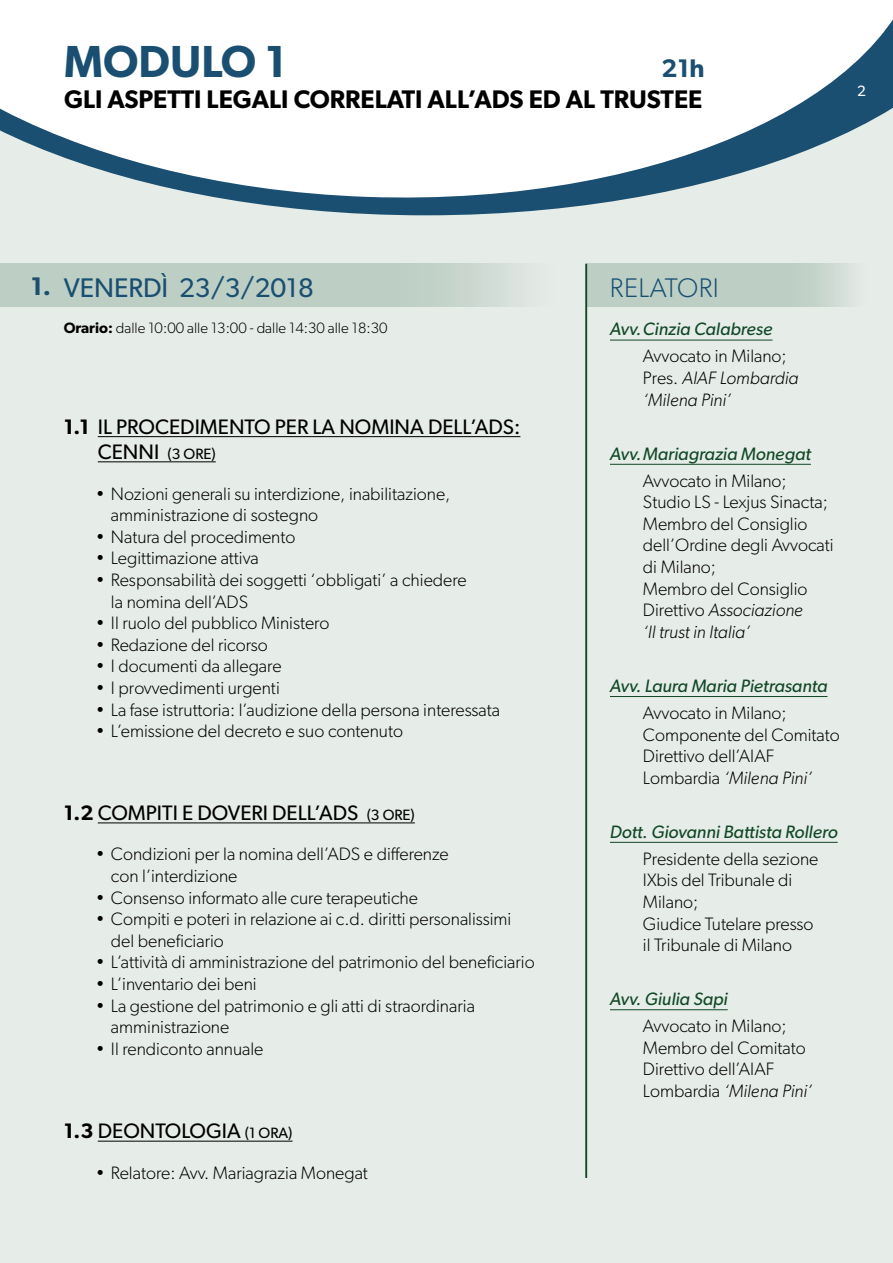
<style>
.page{position:relative;width:893px;height:1263px;background:#e6ece8}
.page>*{position:absolute;margin:0;border:0;box-sizing:border-box;transform-origin:0 0}
.t1{font:600 45px "Gibson";color:#1a4f71}
.t2{font:27px "Gibson";color:#1a4f71}
.t3{font:300 27px "Gibson";letter-spacing:.02em;color:#1a4f71}
.t4{font:600 25.5px "Gibson";color:#000}
.t5{font:600 25.5px "Gibson";color:#1a4f71}
.t6{font:21px "Gibson";color:#000}
.t7{font:300 18px/21.6px "Gibson";color:#000}
.t8{font:italic 18px "Gibson";color:#114826}
.t9{font:italic 300 18px "Gibson";color:#000}
.t10{font:300 15px "Gibson";color:#000}
.t11{font:15px "Gibson";color:#000}
.t12{font:15px "Gibson";color:#fff}
.s1{font-weight:600}
.s2{font-style:normal}
.s3{font-size:21px}
.s4{font-size:15px}
.s5{font-style:italic}
</style>
<div class="page">
<hr style="left:610px;top:340px;width:163px;height:1px;background:#114826">
<hr style="left:610px;top:464px;width:201px;height:1px;background:#114826">
<hr style="left:610px;top:696px;width:217px;height:1px;background:#114826">
<hr style="left:610px;top:842px;width:228px;height:1px;background:#114826">
<hr style="left:610px;top:1009px;width:118px;height:1px;background:#114826">
<svg style="left:282px;top:207px;width:288px;height:8px;fill:#1a4f71"></svg>
<svg style="left:0;top:0;width:893px;height:207px;background:#e0e7eb"></svg>
<hr style="left:98px;top:436px;width:422px;height:1px;background:#000">
<hr style="left:98px;top:461px;width:118px;height:1px;background:#000">
<hr style="left:98px;top:822px;width:317px;height:1px;background:#000">
<hr style="left:98px;top:1141px;width:195px;height:1px;background:#000">
<svg style="left:0;top:264px;width:520px;height:42px;background:#bfd0c7"></svg>
<svg style="left:587px;top:264px;width:263px;height:42px;background:#bfd0c7"></svg>
<hr style="left:585px;top:264px;width:2px;height:914px;background:#114826">
<p class="t1" style="left:64px;top:35px;width:224px">MODULO 1</p>
<p class="t5" style="left:661px;top:53px;width:44px">21h</p>
<p class="t4" style="left:64px;top:84px;width:640px">GLI ASPETTI LEGALI CORRELATI ALL’ADS ED AL TRUSTEE</p>
<p class="t12" style="left:857px;top:82px;width:10px">2</p>
<p class="t5" style="left:31px;top:271px;width:22px">1.</p>
<p class="t2" style="left:64px;top:271px;width:252px">VENERDÌ 23/3/2018</p>
<p class="t3" style="left:610px;top:271px;width:111px">RELATORI</p>
<p class="t10" style="left:64px;top:318px;width:325px"><span class="s1">Orario:</span> dalle 10:00 alle 13:00 - dalle 14:30 alle 18:30</p>
<p class="t8" style="left:610px;top:318px;width:164px">Avv.Cinzia Calabrese</p>
<p class="t7" style="left:643px;top:345px;width:145px">Avvocato in Milano;</p>
<p class="t9" style="left:643px;top:367px;width:157px"><span class="s2">Pres.</span> AIAF Lombardia</p>
<p class="t9" style="left:643px;top:389px;width:90px">‘Milena Pini’</p>
<p class="t6" style="left:64px;top:414px;width:458px"><span class="s1">1.1</span> IL PROCEDIMENTO PER LA NOMINA DELL’ADS:</p>
<p class="t11" style="left:98px;top:445px;width:119px"><span class="s3">CENNI</span> (3 ORE)</p>
<p class="t7" style="left:96px;top:482px;width:356px">• Nozioni generali su interdizione, inabilitazione,</p>
<p class="t7" style="left:111px;top:504px;width:209px">amministrazione di sostegno</p>
<p class="t7" style="left:96px;top:526px;width:201px">• Natura del procedimento</p>
<p class="t7" style="left:96px;top:547px;width:165px">• Legittimazione attiva</p>
<p class="t7" style="left:96px;top:569px;width:372px">• Responsabilità dei soggetti ‘obbligati’ a chiedere</p>
<p class="t7" style="left:111px;top:590px;width:139px">la nomina dell’ADS</p>
<p class="t7" style="left:96px;top:612px;width:235px">• Il ruolo del pubblico Ministero</p>
<p class="t7" style="left:96px;top:634px;width:174px">• Redazione del ricorso</p>
<p class="t7" style="left:96px;top:655px;width:187px">• I documenti da allegare</p>
<p class="t7" style="left:96px;top:677px;width:186px">• I provvedimenti urgenti</p>
<p class="t7" style="left:96px;top:698px;width:406px">• La fase istruttoria: l’audizione della persona interessata</p>
<p class="t7" style="left:96px;top:720px;width:309px">• L’emissione del decreto e suo contenuto</p>
<p class="t6" style="left:64px;top:800px;width:353px"><span class="s1">1.2</span> COMPITI E DOVERI DELL’ADS <span class="s4">(3 ORE)</span></p>
<p class="t7" style="left:96px;top:843px;width:355px">• Condizioni per la nomina dell’ADS e differenze</p>
<p class="t7" style="left:111px;top:865px;width:128px">con l’interdizione</p>
<p class="t7" style="left:96px;top:886px;width:324px">• Consenso informato alle cure terapeutiche</p>
<p class="t7" style="left:96px;top:908px;width:417px">• Compiti e poteri in relazione ai c.d. diritti personalissimi</p>
<p class="t7" style="left:111px;top:929px;width:114px">del beneficiario</p>
<p class="t7" style="left:96px;top:951px;width:441px">• L’attività di amministrazione del patrimonio del beneficiario</p>
<p class="t7" style="left:96px;top:973px;width:163px">• L’inventario dei beni</p>
<p class="t7" style="left:96px;top:994px;width:381px">• La gestione del patrimonio e gli atti di straordinaria</p>
<p class="t7" style="left:111px;top:1016px;width:120px">amministrazione</p>
<p class="t7" style="left:96px;top:1037px;width:169px">• Il rendiconto annuale</p>
<p class="t6" style="left:64px;top:1118px;width:230px"><span class="s1">1.3</span> DEONTOLOGIA <span class="s4">(1 ORA)</span></p>
<p class="t7" style="left:96px;top:1161px;width:274px">• Relatore: Avv. Mariagrazia Monegat</p>
<p class="t8" style="left:610px;top:443px;width:202px">Avv.Mariagrazia Monegat</p>
<p class="t7" style="left:643px;top:469px;width:145px">Avvocato in Milano;</p>
<p class="t7" style="left:643px;top:491px;width:186px">Studio LS - Lexjus Sinacta;</p>
<p class="t7" style="left:643px;top:513px;width:166px">Membro del Consiglio</p>
<p class="t7" style="left:643px;top:534px;width:192px">dell’Ordine degli Avvocati</p>
<p class="t7" style="left:643px;top:556px;width:75px">di Milano;</p>
<p class="t7" style="left:643px;top:577px;width:166px">Membro del Consiglio</p>
<p class="t9" style="left:643px;top:599px;width:162px"><span class="s2">Direttivo</span> Associazione</p>
<p class="t9" style="left:643px;top:621px;width:109px">‘Il trust in Italia’</p>
<p class="t8" style="left:610px;top:675px;width:219px">Avv. Laura Maria Pietrasanta</p>
<p class="t7" style="left:643px;top:702px;width:145px">Avvocato in Milano;</p>
<p class="t7" style="left:643px;top:723px;width:198px">Componente del Comitato<br>Direttivo dell’AIAF<br>Lombardia <span class="s5">‘Milena Pini’</span></p>
<p class="t8" style="left:610px;top:821px;width:229px">Dott. Giovanni Battista Rollero</p>
<p class="t7" style="left:643px;top:847px;width:177px">Presidente della sezione</p>
<p class="t7" style="left:643px;top:869px;width:151px">IXbis del Tribunale di</p>
<p class="t7" style="left:643px;top:891px;width:172px">Milano;<br>Giudice Tutelare presso</p>
<p class="t7" style="left:643px;top:934px;width:151px">il Tribunale di Milano</p>
<p class="t8" style="left:610px;top:988px;width:119px">Avv. Giulia Sapi</p>
<p class="t7" style="left:643px;top:1015px;width:171px">Avvocato in Milano;<br>Membro del Comitato<br>Direttivo dell’AIAF<br>Lombardia <span class="s5">‘Milena Pini’</span></p>
</div>
